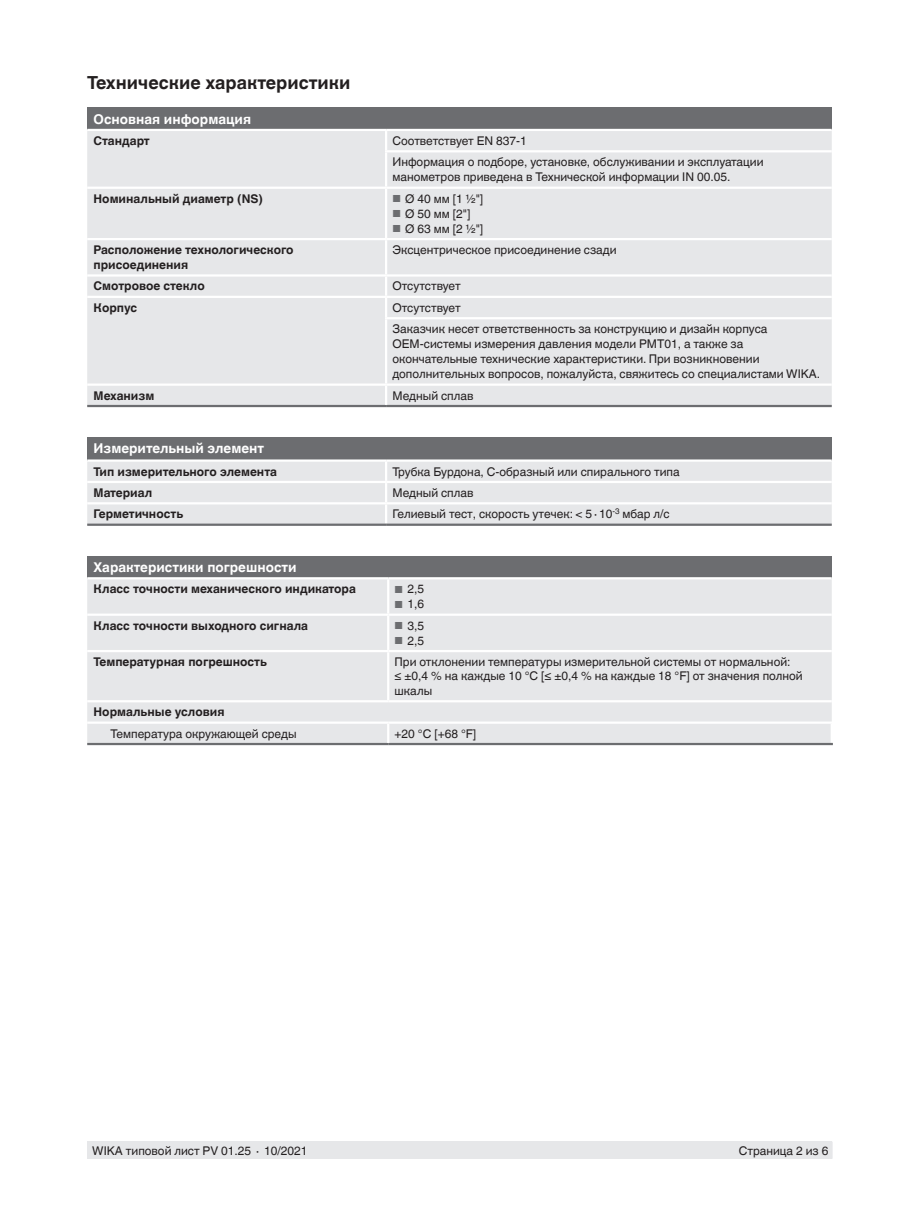
<style>
.page{position:relative;width:919px;height:1214px;background:#fff}
.page>*{position:absolute;margin:0;border:0;box-sizing:border-box;transform-origin:0 0}
.t1{font:700 18px "Helvetica World";color:#231f20}
.t2{font:700 13.5px "Helvetica World";color:#fff}
.t3{font:12px/21.3px "Helvetica World";color:#231f20}
.t4{font:700 12px/15px "Helvetica World";color:#231f20}
.s1{font-size:10.2px;color:#6c6d70}
</style>
<div class="page">
<div style="left:88px;top:1141px;width:744px;height:17px;background:#e6e7e9"></div>
<div style="left:87px;top:107px;width:744px;height:23px;background:#6c6d70"></div>
<div style="left:87px;top:131px;width:744px;height:274px;background:#e6e7e9"></div>
<hr style="left:87px;top:405px;width:299px;height:2px;background:#6c6d70">
<hr style="left:386px;top:405px;width:445px;height:2px;background:#6c6d70">
<svg style="left:385px;top:386px;width:2px;height:19px"></svg>
<hr style="left:87px;top:129px;width:299px;height:2px;background:#fff">
<hr style="left:386px;top:129px;width:445px;height:2px;background:#fff">
<hr style="left:385px;top:189px;width:2px;height:49px;background:#fff">
<hr style="left:385px;top:240px;width:2px;height:34px;background:#fff">
<hr style="left:87px;top:274px;width:299px;height:3px;background:#fff">
<hr style="left:386px;top:274px;width:445px;height:3px;background:#fff">
<hr style="left:87px;top:383px;width:299px;height:3px;background:#fff">
<hr style="left:386px;top:383px;width:445px;height:3px;background:#fff">
<hr style="left:385px;top:150px;width:446px;height:2px;background:#fff">
<hr style="left:386px;top:187px;width:445px;height:2px;background:#fff">
<svg style="left:385px;top:131px;width:2px;height:19px"></svg>
<hr style="left:385px;top:152px;width:2px;height:35px;background:#fff">
<hr style="left:87px;top:187px;width:299px;height:2px;background:#fff">
<hr style="left:386px;top:296px;width:445px;height:2px;background:#fff">
<hr style="left:385px;top:317px;width:446px;height:2px;background:#fff">
<hr style="left:87px;top:238px;width:299px;height:2px;background:#fff">
<hr style="left:386px;top:238px;width:445px;height:2px;background:#fff">
<hr style="left:87px;top:296px;width:299px;height:2px;background:#fff">
<svg style="left:385px;top:277px;width:2px;height:40px"></svg>
<hr style="left:385px;top:319px;width:2px;height:64px;background:#fff">
<div style="left:87px;top:437px;width:744px;height:23px;background:#6c6d70"></div>
<div style="left:87px;top:462px;width:744px;height:61px;background:#e6e7e9"></div>
<hr style="left:87px;top:481px;width:299px;height:2px;background:#fff">
<hr style="left:386px;top:481px;width:445px;height:2px;background:#fff">
<hr style="left:87px;top:523px;width:299px;height:3px;background:#6c6d70">
<hr style="left:386px;top:523px;width:445px;height:3px;background:#6c6d70">
<svg style="left:385px;top:462px;width:2px;height:61px"></svg>
<hr style="left:87px;top:459px;width:299px;height:3px;background:#fff">
<hr style="left:386px;top:459px;width:445px;height:3px;background:#fff">
<hr style="left:87px;top:502px;width:299px;height:2px;background:#fff">
<hr style="left:386px;top:502px;width:445px;height:2px;background:#fff">
<div style="left:87px;top:556px;width:744px;height:22px;background:#6c6d70"></div>
<div style="left:87px;top:579px;width:744px;height:142px;background:#e6e7e9"></div>
<div style="left:87px;top:724px;width:743px;height:19px;background:#e6e7e9"></div>
<hr style="left:87px;top:743px;width:301px;height:2px;background:#6c6d70">
<hr style="left:388px;top:743px;width:444px;height:2px;background:#6c6d70">
<hr style="left:387px;top:723px;width:2px;height:20px;background:#fff">
<hr style="left:387px;top:579px;width:2px;height:34px;background:#fff">
<hr style="left:387px;top:616px;width:2px;height:34px;background:#fff">
<hr style="left:87px;top:700px;width:301px;height:2px;background:#fff">
<hr style="left:388px;top:700px;width:443px;height:2px;background:#fff">
<hr style="left:387px;top:652px;width:2px;height:48px;background:#fff">
<hr style="left:87px;top:577px;width:301px;height:2px;background:#fff">
<hr style="left:388px;top:577px;width:443px;height:2px;background:#fff">
<hr style="left:87px;top:613px;width:301px;height:3px;background:#fff">
<hr style="left:388px;top:613px;width:443px;height:3px;background:#fff">
<hr style="left:87px;top:650px;width:301px;height:2px;background:#fff">
<hr style="left:388px;top:650px;width:443px;height:2px;background:#fff">
<h1 class="t1" style="left:87px;top:73px;width:265px">Технические характеристики</h1>
<p class="t2" style="left:94px;top:111px;width:159px">Основная информация</p>
<p class="t4" style="left:94px;top:133px;width:58px">Стандарт</p>
<p class="t3" style="left:392px;top:130px;width:372px">Соответствует EN 837-1<br>Информация о подборе, установке, обслуживании и эксплуатации</p>
<p class="t3" style="left:392px;top:166px;width:339px">манометров приведена в Технической информации IN 00.05.</p>
<p class="t4" style="left:94px;top:191px;width:171px">Номинальный диаметр (NS)</p>
<p class="t3" style="left:392px;top:188px;width:92px"><span class="s1">■</span> Ø 40 мм [1 ½"]</p>
<p class="t3" style="left:392px;top:203px;width:79px"><span class="s1">■</span> Ø 50 мм [2"]</p>
<p class="t3" style="left:392px;top:218px;width:92px"><span class="s1">■</span> Ø 63 мм [2 ½"]</p>
<p class="t4" style="left:94px;top:242px;width:201px">Расположение технологического присоединения</p>
<p class="t3" style="left:392px;top:239px;width:226px">Эксцентрическое присоединение сзади</p>
<p class="t4" style="left:94px;top:279px;width:113px">Смотровое стекло</p>
<p class="t3" style="left:392px;top:276px;width:70px">Отсутствует</p>
<p class="t4" style="left:94px;top:300px;width:45px">Корпус</p>
<p class="t3" style="left:392px;top:297px;width:376px">Отсутствует<br>Заказчик несет ответственность за конструкцию и дизайн корпуса</p>
<p class="t3" style="left:392px;top:336px;width:429px;line-height:15px">OEM-системы измерения давления модели PMT01, а также за окончательные технические характеристики. При возникновении дополнительных вопросов, пожалуйста, свяжитесь со специалистами WIKA.</p>
<p class="t4" style="left:94px;top:388px;width:62px">Механизм</p>
<p class="t3" style="left:392px;top:385px;width:82px">Медный сплав</p>
<p class="t2" style="left:94px;top:440px;width:172px">Измерительный элемент</p>
<p class="t4" style="left:94px;top:464px;width:185px">Тип измерительного элемента</p>
<p class="t3" style="left:392px;top:461px;width:289px">Трубка Бурдона, С-образный или спирального типа</p>
<p class="t4" style="left:94px;top:485px;width:60px">Материал</p>
<p class="t3" style="left:392px;top:482px;width:82px">Медный сплав</p>
<p class="t4" style="left:94px;top:507px;width:91px">Герметичность</p>
<p class="t3" style="left:392px;top:503px;width:279px">Гелиевый тест, скорость утечек: &lt; 5∙10<sup>-3</sup> мбар л/с</p>
<p class="t2" style="left:94px;top:559px;width:204px">Характеристики погрешности</p>
<p class="t4" style="left:94px;top:581px;width:264px">Класс точности механического индикатора</p>
<p class="t3" style="left:394px;top:578px;width:31px"><span class="s1">■</span> 2,5</p>
<p class="t3" style="left:394px;top:593px;width:31px"><span class="s1">■</span> 1,6</p>
<p class="t4" style="left:94px;top:618px;width:216px">Класс точности выходного сигнала</p>
<p class="t3" style="left:394px;top:615px;width:31px"><span class="s1">■</span> 3,5</p>
<p class="t3" style="left:394px;top:630px;width:31px"><span class="s1">■</span> 2,5</p>
<p class="t4" style="left:94px;top:654px;width:175px">Температурная погрешность</p>
<p class="t3" style="left:394px;top:654px;width:409px;line-height:14.4px">При отклонении температуры измерительной системы от нормальной:<br>≤ ±0,4 % на каждые 10 °C [≤ ±0,4 % на каждые 18 °F] от значения полной шкалы</p>
<p class="t4" style="left:94px;top:704px;width:132px">Нормальные условия</p>
<p class="t3" style="left:111px;top:723px;width:187px">Температура окружающей среды</p>
<p class="t3" style="left:394px;top:723px;width:83px">+20 °C [+68 °F]</p>
<p class="t3" style="left:92px;top:1139px;width:217px">WIKA типовой лист PV 01.25 ∙ 10/2021</p>
<p class="t3" style="left:738px;top:1139px;width:91px">Страница 2 из 6</p>
</div>
